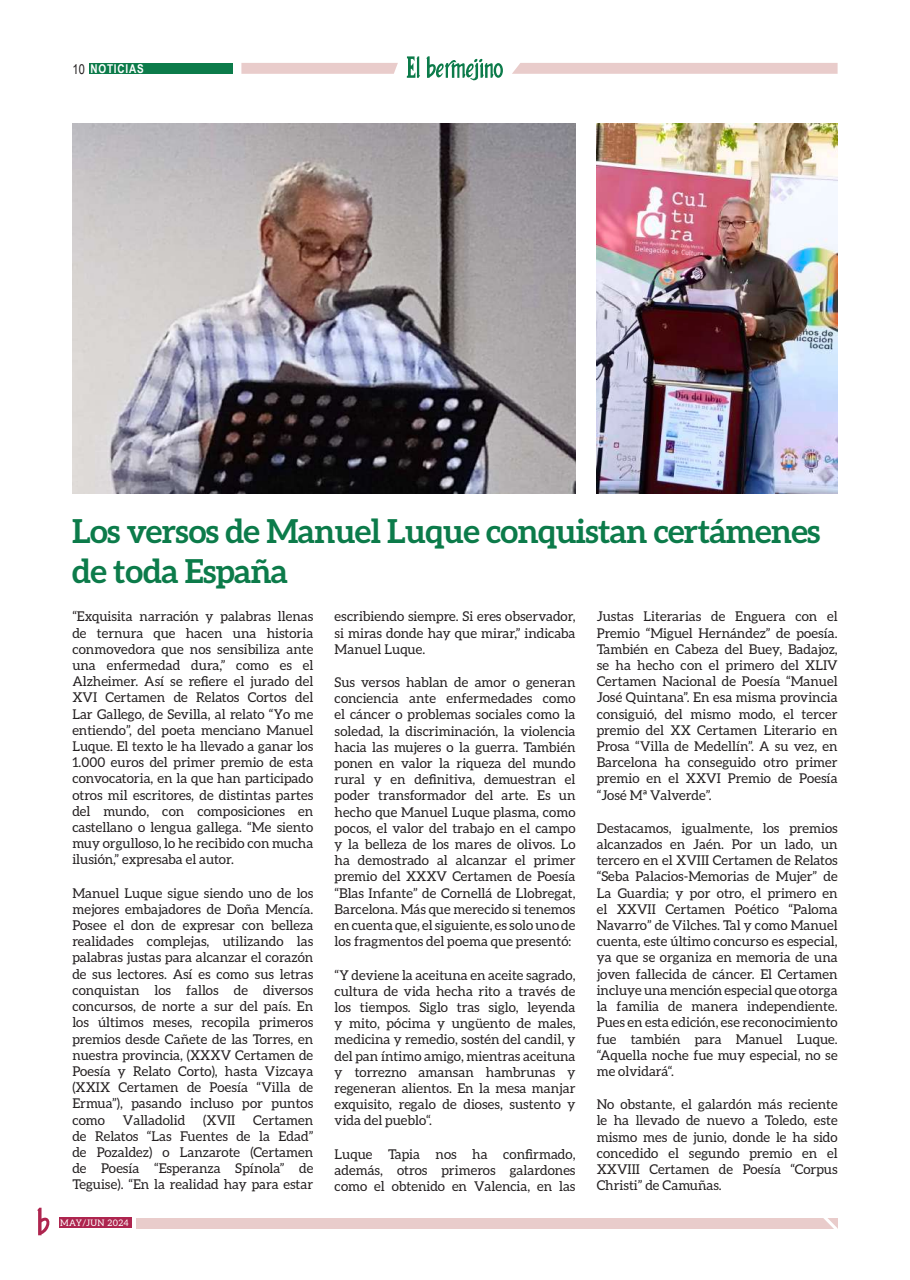
<style>
.page{position:relative;width:910px;height:1280px;background:#fff}
.page>*{position:absolute;margin:0;border:0;box-sizing:border-box;transform-origin:0 0}
.t1{font:700 33px/39.6px "Aleo";letter-spacing:-.02em;color:#0c7b4a}
.t2{font:13.5px/16.2px "Aleo";color:#231f20;text-align:justify}
.t3{font:13.5px "Arial Narrow";color:#231f20}
.t4{font:700 12.15px "Arial Narrow";letter-spacing:.07em;color:#fff}
.t5{font:9px "Aleo";letter-spacing:.05em;color:#fff}
</style>
<div class="page">
<div style="left:136px;top:1217px;width:702px;height:11px;background:#e9cccb"></div>
<svg style="left:819px;top:1217px;width:19px;height:11px"></svg>
<svg style="left:37px;top:1208px;width:13px;height:27px"></svg>
<div style="left:59px;top:1217px;width:72px;height:11px;background:#ae254f"></div>
<svg style="left:512px;top:63px;width:326px;height:11px;background:#e9cdcc"></svg>
<svg style="left:241px;top:63px;width:157px;height:11px;background:#e9cdcc"></svg>
<svg style="left:407px;top:56px;width:13px;height:22px"></svg>
<svg style="left:426px;top:56px;width:77px;height:25px"></svg>
<div style="left:89px;top:63px;width:143px;height:11px;background:#0c7b4a"></div>
<img style="left:72px;top:123px;width:503px;height:370px">
<img style="left:597px;top:123px;width:241px;height:370px">
<p class="t4" style="left:90px;top:59px;width:55px">NOTICIAS</p>
<p class="t3" style="left:73px;top:59px;width:14px">10</p>
<h1 class="t1" style="left:72px;top:511px;width:750px">Los versos de Manuel Luque conquistan certámenes de toda España</h1>
<p class="t2" style="left:72px;top:608px;width:242px">“Exquisita narración y palabras llenas de ternura que hacen una historia conmovedora que nos sensibiliza ante una enfermedad dura,” como es el Alzheimer. Así se refiere el jurado del XVI Certamen de Relatos Cortos del Lar Gallego, de Sevilla, al relato “Yo me entiendo”, del poeta menciano Manuel Luque. El texto le ha llevado a ganar los 1.000 euros del primer premio de esta convocatoria, en la que han participado otros mil escritores, de distintas partes del mundo, con composiciones en castellano o lengua gallega. “Me siento muy orgulloso, lo he recibido con mucha ilusión,” expresaba el autor.</p>
<p class="t2" style="left:72px;top:884px;width:242px">Manuel Luque sigue siendo uno de los mejores embajadores de Doña Mencía.<br>Posee el don de expresar con belleza realidades complejas, utilizando las palabras justas para alcanzar el corazón de sus lectores. Así es como sus letras conquistan los fallos de diversos concursos, de norte a sur del país. En los últimos meses, recopila primeros premios desde Cañete de las Torres, en nuestra provincia, (XXXV Certamen de Poesía y Relato Corto), hasta Vizcaya (XXIX Certamen de Poesía “Villa de Ermua”), pasando incluso por puntos como</p>
<p class="t2" style="left:335px;top:608px;width:242px">escribiendo siempre. Si eres observador, si miras donde hay que mirar,” indicaba Manuel Luque.</p>
<p class="t2" style="left:335px;top:674px;width:242px">Sus versos hablan de amor o generan conciencia ante enfermedades como el cáncer o problemas sociales como la soledad, la discriminación, la violencia hacia las mujeres o la guerra. También ponen en valor la riqueza del mundo rural y en definitiva, demuestran el poder transformador del arte. Es un hecho que Manuel Luque plasma, como pocos, el valor del trabajo en el campo y la belleza de los mares de olivos. Lo ha demostrado al alcanzar el primer premio del XXXV Certamen de Poesía “Blas Infante” de Cornellá de Llobregat, Barcelona. Más que merecido si tenemos en cuenta que, el siguiente, es solo uno de los fragmentos del poema que presentó:</p>
<p class="t2" style="left:335px;top:966px;width:242px">“Y deviene la aceituna en aceite sagrado, cultura de vida hecha rito a través de los tiempos. Siglo tras siglo, leyenda y mito, pócima y ungüento de males, medicina y remedio, sostén del candil, y del pan íntimo amigo, mientras aceituna y torrezno amansan hambrunas y regeneran alientos. En la mesa manjar exquisito, regalo de dioses, sustento y vida del pueblo“.</p>
<p class="t2" style="left:335px;top:1145px;width:242px">Luque Tapia nos ha confirmado, además, otros primeros galardones como el obtenido en Valencia, en las</p>
<p class="t2" style="left:597px;top:608px;width:242px">Justas Literarias de Enguera con el Premio “Miguel Hernández” de poesía.<br>También en Cabeza del Buey, Badajoz, se ha hecho con el primero del XLIV Certamen Nacional de Poesía “Manuel José Quintana”. En esa misma provincia consiguió, del mismo modo, el tercer premio del XX Certamen Literario en Prosa “Villa de Medellín”. A su vez, en Barcelona ha conseguido otro primer premio en el XXVI Premio de Poesía “José Mª Valverde”.</p>
<p class="t2" style="left:597px;top:820px;width:242px">Destacamos, igualmente, los premios alcanzados en Jaén. Por un lado, un tercero en el XVIII Certamen de Relatos “Seba Palacios-Memorias de Mujer” de La Guardia; y por otro, el primero en el XXVII Certamen Poético “Paloma Navarro” de Vilches. Tal y como Manuel cuenta, este último concurso es especial, ya que se organiza en memoria de una joven fallecida de cáncer. El Certamen incluye una mención especial que otorga la familia de manera independiente.<br>Pues en esta edición, ese reconocimiento fue también para Manuel Luque. “Aquella noche fue muy especial, no se me olvidará“.</p>
<p class="t2" style="left:597px;top:1096px;width:242px">No obstante, el galardón más reciente le ha llevado de nuevo a Toledo, este mismo mes de junio, donde le ha sido concedido el segundo premio en el XXVIII Certamen de Poesía “Corpus Christi” de Camuñas.</p>
<p class="t2" style="left:123px;top:1111px;width:64px">Valladolid</p>
<p class="t2" style="left:203px;top:1111px;width:34px">(XVII</p>
<p class="t2" style="left:72px;top:1111px;width:242px;text-indent:181px">Certamen de Relatos “Las Fuentes de la Edad” de Pozaldez) o Lanzarote (Certamen de Poesía “Esperanza Spínola” de Teguise). “En la realidad hay para estar</p>
<p class="t5" style="left:60px;top:1218px;width:70px">MAY/JUN 2024</p>
</div>
